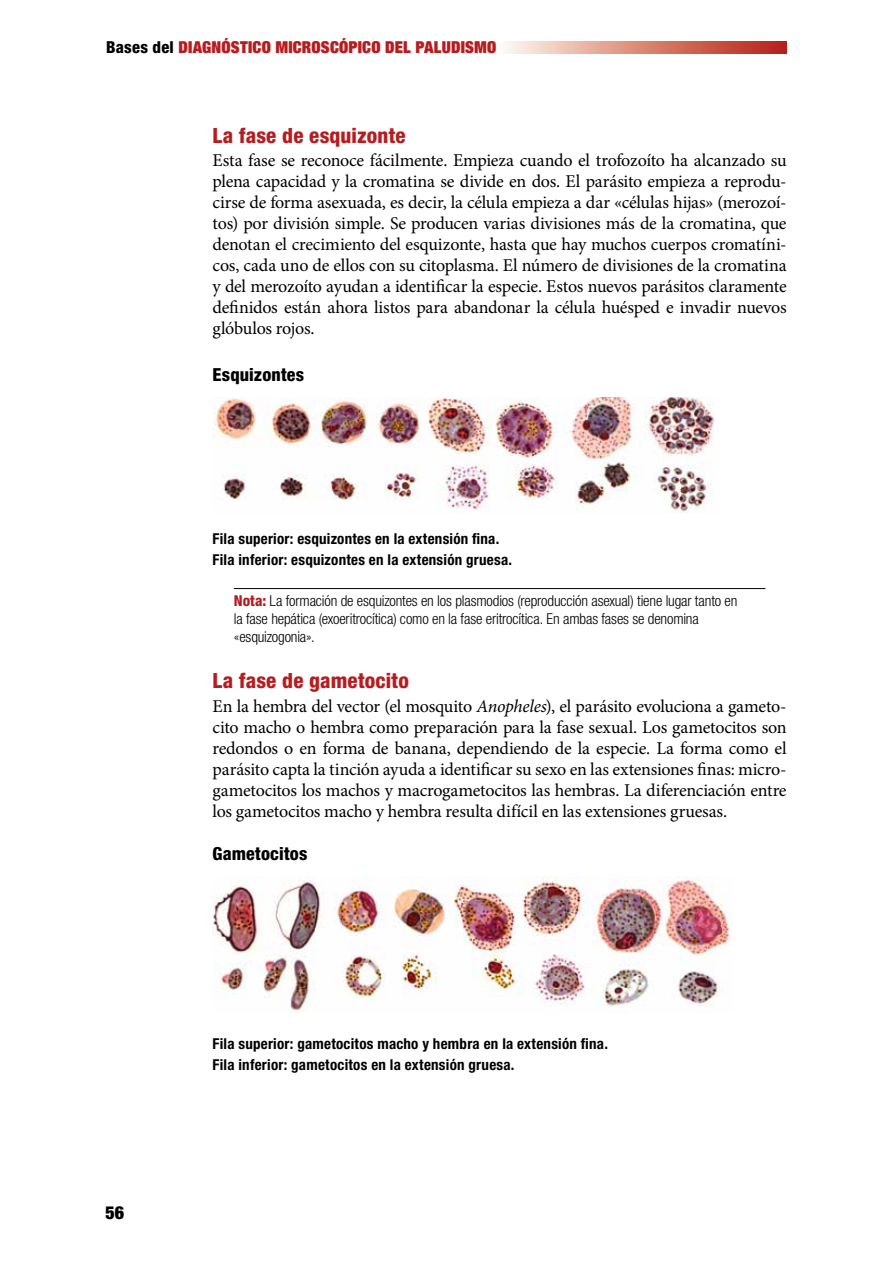
<style>
.page{position:relative;width:893px;height:1263px;background:#fff}
.page>*{position:absolute;margin:0;border:0;box-sizing:border-box;transform-origin:0 0}
.t1{font:800 condensed 21px "Helvetica Neue LT Std";letter-spacing:.01em;color:#b61d21}
.t2{font:18px/21px "Minion Pro";letter-spacing:-.015em;color:#000;text-align:justify}
.t3{font:800 condensed 18px "Helvetica Neue LT Std";letter-spacing:.01em;color:#000}
.t4{font:900 condensed 18px "Helvetica Neue LT Std";color:#000}
.t5{font:900 condensed 16.5px "Helvetica Neue LT Std";letter-spacing:.01em;color:#b61d21}
.t6{font:700 condensed 15px/21px "Helvetica Neue LT Std";letter-spacing:.015em;color:#000}
.t7{font:300 condensed 15px/18px "Helvetica Neue LT Std";letter-spacing:-.01em;color:#000}
.s1{font-weight:800;color:#000}
.s2{font-weight:800;color:#b61d21}
.s3{font-style:italic}
</style>
<div class="page">
<svg style="left:506px;top:41px;width:281px;height:12px"></svg>
<hr style="left:234px;top:588px;width:531px;height:1px;background:#000">
<img style="left:213px;top:397px;width:502px;height:116px">
<img style="left:213px;top:876px;width:519px;height:136px">
<p class="t5" style="left:106px;top:37px;width:391px"><span class="s1">Bases del</span> DIAGNÓSTICO MICROSCÓPICO DEL PALUDISMO</p>
<p class="t1" style="left:213px;top:122px;width:194px">La fase de esquizonte</p>
<p class="t2" style="left:213px;top:150px;width:576px">Esta fase se reconoce fácilmente. Empieza cuando el trofozoíto ha alcanzado su plena capacidad y la cromatina se divide en dos. El parásito empieza a reprodu&shy;cirse de forma asexuada, es decir, la célula empieza a dar «células hijas» (merozoí&shy;tos) por división simple. Se producen varias divisiones más de la cromatina, que denotan el crecimiento del esquizonte, hasta que hay muchos cuerpos cromatíni&shy;cos, cada uno de ellos con su citoplasma. El número de divisiones de la cromatina y del merozoíto ayudan a identificar la especie. Estos nuevos parásitos claramente definidos están ahora listos para abandonar la célula huésped e invadir nuevos glóbulos rojos.</p>
<p class="t3" style="left:213px;top:363px;width:93px">Esquizontes</p>
<p class="t6" style="left:213px;top:527px;width:301px">Fila superior: esquizontes en la extensión fina.<br>Fila inferior: esquizontes en la extensión gruesa.</p>
<p class="t7" style="left:234px;top:591px;width:505px"><span class="s2">Nota:</span> La formación de esquizontes en los plasmodios (reproducción asexual) tiene lugar tanto en la fase hepática (exoeritrocítica) como en la fase eritrocítica. En ambas fases se denomina «esquizogonia».</p>
<p class="t1" style="left:213px;top:668px;width:198px">La fase de gametocito</p>
<p class="t2" style="left:213px;top:695px;width:576px">En la hembra del vector (el mosquito <span class="s3">Anopheles</span>), el parásito evoluciona a gameto&shy;cito macho o hembra como preparación para la fase sexual. Los gametocitos son redondos o en forma de banana, dependiendo de la especie. La forma como el parásito capta la tinción ayuda a identificar su sexo en las extensiones finas: micro&shy;gametocitos los machos y macrogametocitos las hembras. La diferenciación entre los gametocitos macho y hembra resulta difícil en las extensiones gruesas.</p>
<p class="t3" style="left:213px;top:843px;width:96px">Gametocitos</p>
<p class="t4" style="left:106px;top:1201px;width:20px">56</p>
<p class="t6" style="left:213px;top:1032px;width:397px">Fila superior: gametocitos macho y hembra en la extensión fina.<br>Fila inferior: gametocitos en la extensión gruesa.</p>
</div>
